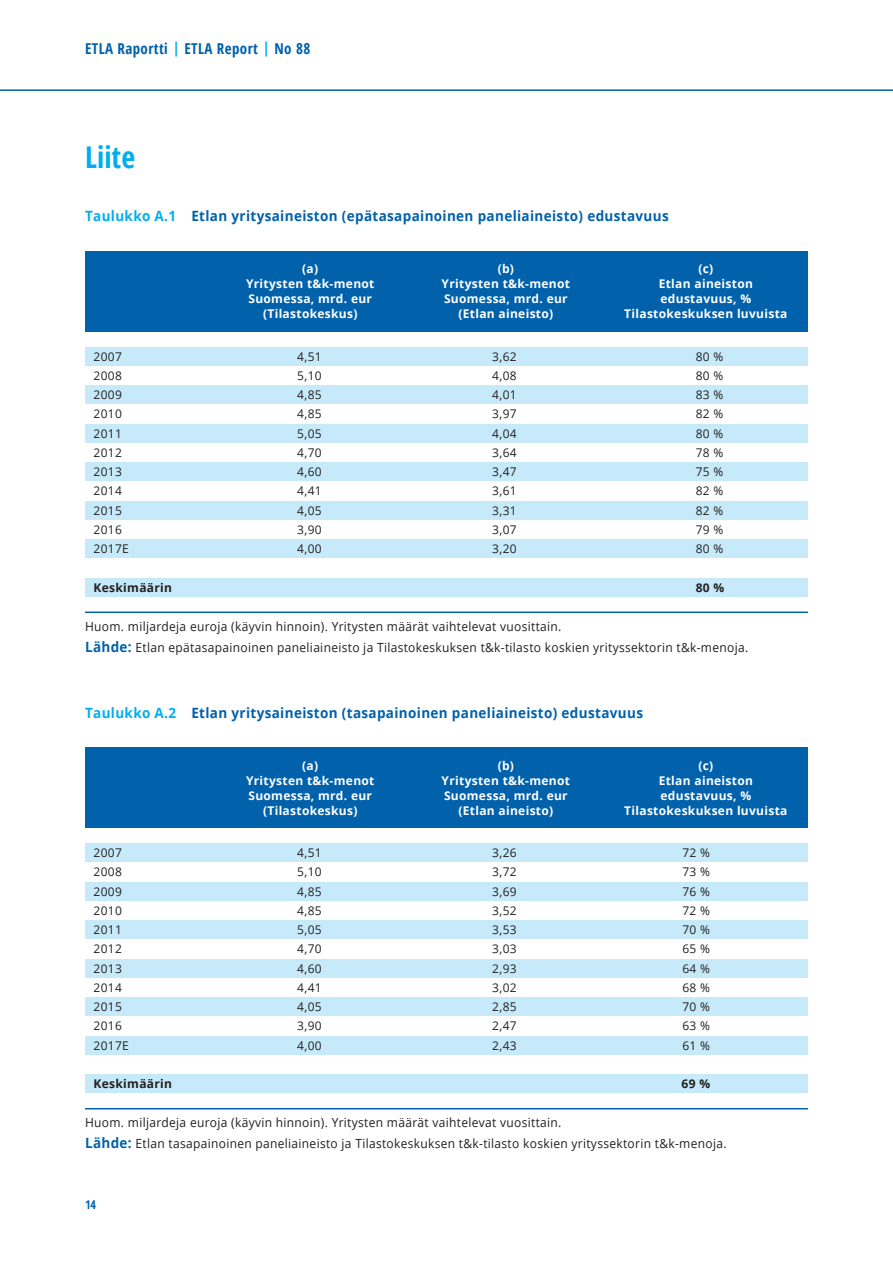
<style>
.page{position:relative;width:893px;height:1263px;background:#fff}
.page>*{position:absolute;margin:0;border:0;box-sizing:border-box;transform-origin:0 0}
.t1{font:700 condensed 30px "Open Sans";color:#00aeef}
.t2{font:700 condensed 15px "Open Sans";letter-spacing:.025em;color:#0161aa}
.t3{font:700 14.1px "Open Sans";letter-spacing:.025em;color:#0161aa;scale:.95 1}
.t4{font:12.6px/20.7px "Open Sans";letter-spacing:.025em;color:#231f20;scale:.95 1}
.t5{font:12px "Open Sans";letter-spacing:.025em;color:#231f20}
.t6{font:700 12px "Open Sans";letter-spacing:.025em;color:#fff}
.t7{font:700 12px "Open Sans";letter-spacing:.025em;color:#231f20}
.t8{font:700 condensed 12px "Open Sans";color:#0161aa}
.s1{color:#00aeef}
.s2{font-weight:700;font-size:14.1px;color:#0161aa}
</style>
<div class="page">
<hr style="left:0;top:89px;width:893px;height:2px;background:#0161aa">
<div style="left:85px;top:578px;width:723px;height:18px;background:#c6eafa"></div>
<div style="left:85px;top:347px;width:723px;height:19px;background:#c6eafa"></div>
<div style="left:85px;top:251px;width:723px;height:81px;background:#0161aa"></div>
<hr style="left:85px;top:611px;width:723px;height:2px;background:#0161aa">
<div style="left:85px;top:385px;width:723px;height:19px;background:#c6eafa"></div>
<div style="left:85px;top:424px;width:723px;height:19px;background:#c6eafa"></div>
<div style="left:85px;top:462px;width:723px;height:19px;background:#c6eafa"></div>
<div style="left:85px;top:501px;width:723px;height:18px;background:#c6eafa"></div>
<div style="left:85px;top:539px;width:723px;height:19px;background:#c6eafa"></div>
<div style="left:85px;top:1074px;width:723px;height:19px;background:#c6eafa"></div>
<div style="left:85px;top:843px;width:723px;height:19px;background:#c6eafa"></div>
<div style="left:85px;top:747px;width:723px;height:81px;background:#0161aa"></div>
<hr style="left:85px;top:1108px;width:723px;height:1px;background:#0161aa">
<div style="left:85px;top:882px;width:723px;height:18px;background:#c6eafa"></div>
<div style="left:85px;top:920px;width:723px;height:19px;background:#c6eafa"></div>
<div style="left:85px;top:958px;width:723px;height:19px;background:#c6eafa"></div>
<div style="left:85px;top:997px;width:723px;height:19px;background:#c6eafa"></div>
<div style="left:85px;top:1035px;width:723px;height:19px;background:#c6eafa"></div>
<p class="t2" style="left:85px;top:38px;width:227px">ETLA Raportti <span class="s1">|</span> ETLA Report <span class="s1">|</span> No 88</p>
<h1 class="t1" style="left:85px;top:136px;width:52px">Liite</h1>
<p class="t3" style="left:85px;top:206px;width:616px"><span class="s1">Taulukko A.1</span> Etlan yritysaineiston (epätasapainoinen paneliaineisto) edustavuus</p>
<p class="t6" style="left:302px;top:261px;width:18px">(a)</p>
<p class="t6" style="left:498px;top:261px;width:18px">(b)</p>
<p class="t6" style="left:698px;top:261px;width:16px">(c)</p>
<p class="t6" style="left:246px;top:276px;width:130px">Yritysten t&amp;k-menot</p>
<p class="t6" style="left:442px;top:276px;width:130px">Yritysten t&amp;k-menot</p>
<p class="t6" style="left:659px;top:276px;width:96px">Etlan aineiston</p>
<p class="t6" style="left:248px;top:291px;width:125px">Suomessa, mrd. eur</p>
<p class="t6" style="left:444px;top:291px;width:125px">Suomessa, mrd. eur</p>
<p class="t6" style="left:660px;top:291px;width:92px">edustavuus, %</p>
<p class="t6" style="left:263px;top:306px;width:96px">(Tilastokeskus)</p>
<p class="t6" style="left:458px;top:306px;width:96px">(Etlan aineisto)</p>
<p class="t6" style="left:624px;top:306px;width:165px">Tilastokeskuksen luvuista</p>
<p class="t5" style="left:94px;top:348px;width:30px">2007</p>
<p class="t5" style="left:297px;top:348px;width:26px">4,51</p>
<p class="t5" style="left:492px;top:348px;width:26px">3,62</p>
<p class="t5" style="left:696px;top:348px;width:29px">80 %</p>
<p class="t5" style="left:94px;top:367px;width:30px">2008</p>
<p class="t5" style="left:297px;top:367px;width:26px">5,10</p>
<p class="t5" style="left:492px;top:367px;width:26px">4,08</p>
<p class="t5" style="left:696px;top:367px;width:29px">80 %</p>
<p class="t5" style="left:94px;top:387px;width:30px">2009</p>
<p class="t5" style="left:297px;top:387px;width:26px">4,85</p>
<p class="t5" style="left:492px;top:387px;width:26px">4,01</p>
<p class="t5" style="left:696px;top:387px;width:29px">83 %</p>
<p class="t5" style="left:94px;top:406px;width:30px">2010</p>
<p class="t5" style="left:297px;top:406px;width:26px">4,85</p>
<p class="t5" style="left:492px;top:406px;width:26px">3,97</p>
<p class="t5" style="left:696px;top:406px;width:29px">82 %</p>
<p class="t5" style="left:94px;top:425px;width:30px">2011</p>
<p class="t5" style="left:297px;top:425px;width:26px">5,05</p>
<p class="t5" style="left:492px;top:425px;width:26px">4,04</p>
<p class="t5" style="left:696px;top:425px;width:29px">80 %</p>
<p class="t5" style="left:94px;top:444px;width:30px">2012</p>
<p class="t5" style="left:297px;top:444px;width:26px">4,70</p>
<p class="t5" style="left:492px;top:444px;width:26px">3,64</p>
<p class="t5" style="left:696px;top:444px;width:29px">78 %</p>
<p class="t5" style="left:94px;top:464px;width:30px">2013</p>
<p class="t5" style="left:297px;top:464px;width:26px">4,60</p>
<p class="t5" style="left:492px;top:464px;width:26px">3,47</p>
<p class="t5" style="left:696px;top:464px;width:29px">75 %</p>
<p class="t5" style="left:94px;top:483px;width:30px">2014</p>
<p class="t5" style="left:297px;top:483px;width:26px">4,41</p>
<p class="t5" style="left:492px;top:483px;width:26px">3,61</p>
<p class="t5" style="left:696px;top:483px;width:29px">82 %</p>
<p class="t5" style="left:94px;top:502px;width:30px">2015</p>
<p class="t5" style="left:297px;top:502px;width:26px">4,05</p>
<p class="t5" style="left:492px;top:502px;width:26px">3,31</p>
<p class="t5" style="left:696px;top:502px;width:29px">82 %</p>
<p class="t5" style="left:94px;top:521px;width:30px">2016</p>
<p class="t5" style="left:297px;top:521px;width:26px">3,90</p>
<p class="t5" style="left:492px;top:521px;width:26px">3,07</p>
<p class="t5" style="left:696px;top:521px;width:29px">79 %</p>
<p class="t5" style="left:94px;top:541px;width:37px">2017E</p>
<p class="t5" style="left:297px;top:541px;width:26px">4,00</p>
<p class="t5" style="left:492px;top:541px;width:26px">3,20</p>
<p class="t5" style="left:696px;top:541px;width:29px">80 %</p>
<p class="t7" style="left:94px;top:579px;width:80px">Keskimäärin</p>
<p class="t7" style="left:696px;top:579px;width:30px">80 %</p>
<p class="t4" style="left:85px;top:616px;width:700px">Huom. miljardeja euroja (käyvin hinnoin). Yritysten määrät vaihtelevat vuosittain.<br><span class="s2">Lähde:</span> Etlan epätasapainoinen paneliaineisto ja Tilastokeskuksen t&amp;k-tilasto koskien yrityssektorin t&amp;k-menoja.</p>
<p class="t3" style="left:85px;top:703px;width:589px"><span class="s1">Taulukko A.2</span> Etlan yritysaineiston (tasapainoinen paneliaineisto) edustavuus</p>
<p class="t6" style="left:302px;top:757px;width:18px">(a)</p>
<p class="t6" style="left:498px;top:757px;width:18px">(b)</p>
<p class="t6" style="left:698px;top:757px;width:16px">(c)</p>
<p class="t6" style="left:246px;top:772px;width:130px">Yritysten t&amp;k-menot</p>
<p class="t6" style="left:442px;top:772px;width:130px">Yritysten t&amp;k-menot</p>
<p class="t6" style="left:659px;top:772px;width:96px">Etlan aineiston</p>
<p class="t6" style="left:248px;top:787px;width:125px">Suomessa, mrd. eur</p>
<p class="t6" style="left:444px;top:787px;width:125px">Suomessa, mrd. eur</p>
<p class="t6" style="left:660px;top:787px;width:92px">edustavuus, %</p>
<p class="t6" style="left:263px;top:802px;width:96px">(Tilastokeskus)</p>
<p class="t6" style="left:458px;top:802px;width:96px">(Etlan aineisto)</p>
<p class="t6" style="left:624px;top:802px;width:165px">Tilastokeskuksen luvuista</p>
<p class="t5" style="left:94px;top:844px;width:30px">2007</p>
<p class="t5" style="left:297px;top:844px;width:26px">4,51</p>
<p class="t5" style="left:492px;top:844px;width:26px">3,26</p>
<p class="t5" style="left:682px;top:844px;width:29px">72 %</p>
<p class="t5" style="left:94px;top:864px;width:30px">2008</p>
<p class="t5" style="left:297px;top:864px;width:26px">5,10</p>
<p class="t5" style="left:492px;top:864px;width:26px">3,72</p>
<p class="t5" style="left:682px;top:864px;width:29px">73 %</p>
<p class="t5" style="left:94px;top:883px;width:30px">2009</p>
<p class="t5" style="left:297px;top:883px;width:26px">4,85</p>
<p class="t5" style="left:492px;top:883px;width:26px">3,69</p>
<p class="t5" style="left:682px;top:883px;width:29px">76 %</p>
<p class="t5" style="left:94px;top:902px;width:30px">2010</p>
<p class="t5" style="left:297px;top:902px;width:26px">4,85</p>
<p class="t5" style="left:492px;top:902px;width:26px">3,52</p>
<p class="t5" style="left:682px;top:902px;width:29px">72 %</p>
<p class="t5" style="left:94px;top:921px;width:30px">2011</p>
<p class="t5" style="left:297px;top:921px;width:26px">5,05</p>
<p class="t5" style="left:492px;top:921px;width:26px">3,53</p>
<p class="t5" style="left:682px;top:921px;width:29px">70 %</p>
<p class="t5" style="left:94px;top:941px;width:30px">2012</p>
<p class="t5" style="left:297px;top:941px;width:26px">4,70</p>
<p class="t5" style="left:492px;top:941px;width:26px">3,03</p>
<p class="t5" style="left:682px;top:941px;width:29px">65 %</p>
<p class="t5" style="left:94px;top:960px;width:30px">2013</p>
<p class="t5" style="left:297px;top:960px;width:26px">4,60</p>
<p class="t5" style="left:492px;top:960px;width:26px">2,93</p>
<p class="t5" style="left:682px;top:960px;width:29px">64 %</p>
<p class="t5" style="left:94px;top:979px;width:30px">2014</p>
<p class="t5" style="left:297px;top:979px;width:26px">4,41</p>
<p class="t5" style="left:492px;top:979px;width:26px">3,02</p>
<p class="t5" style="left:682px;top:979px;width:29px">68 %</p>
<p class="t5" style="left:94px;top:998px;width:30px">2015</p>
<p class="t5" style="left:297px;top:998px;width:26px">4,05</p>
<p class="t5" style="left:492px;top:998px;width:26px">2,85</p>
<p class="t5" style="left:682px;top:998px;width:29px">70 %</p>
<p class="t5" style="left:94px;top:1018px;width:30px">2016</p>
<p class="t5" style="left:297px;top:1018px;width:26px">3,90</p>
<p class="t5" style="left:492px;top:1018px;width:26px">2,47</p>
<p class="t5" style="left:682px;top:1018px;width:29px">63 %</p>
<p class="t5" style="left:94px;top:1037px;width:37px">2017E</p>
<p class="t5" style="left:297px;top:1037px;width:26px">4,00</p>
<p class="t5" style="left:492px;top:1037px;width:26px">2,43</p>
<p class="t5" style="left:682px;top:1037px;width:29px">61 %</p>
<p class="t7" style="left:94px;top:1075px;width:80px">Keskimäärin</p>
<p class="t7" style="left:682px;top:1075px;width:30px">69 %</p>
<p class="t4" style="left:85px;top:1112px;width:677px">Huom. miljardeja euroja (käyvin hinnoin). Yritysten määrät vaihtelevat vuosittain.<br><span class="s2">Lähde:</span> Etlan tasapainoinen paneliaineisto ja Tilastokeskuksen t&amp;k-tilasto koskien yrityssektorin t&amp;k-menoja.</p>
<p class="t8" style="left:85px;top:1196px;width:13px">14</p>
</div>
